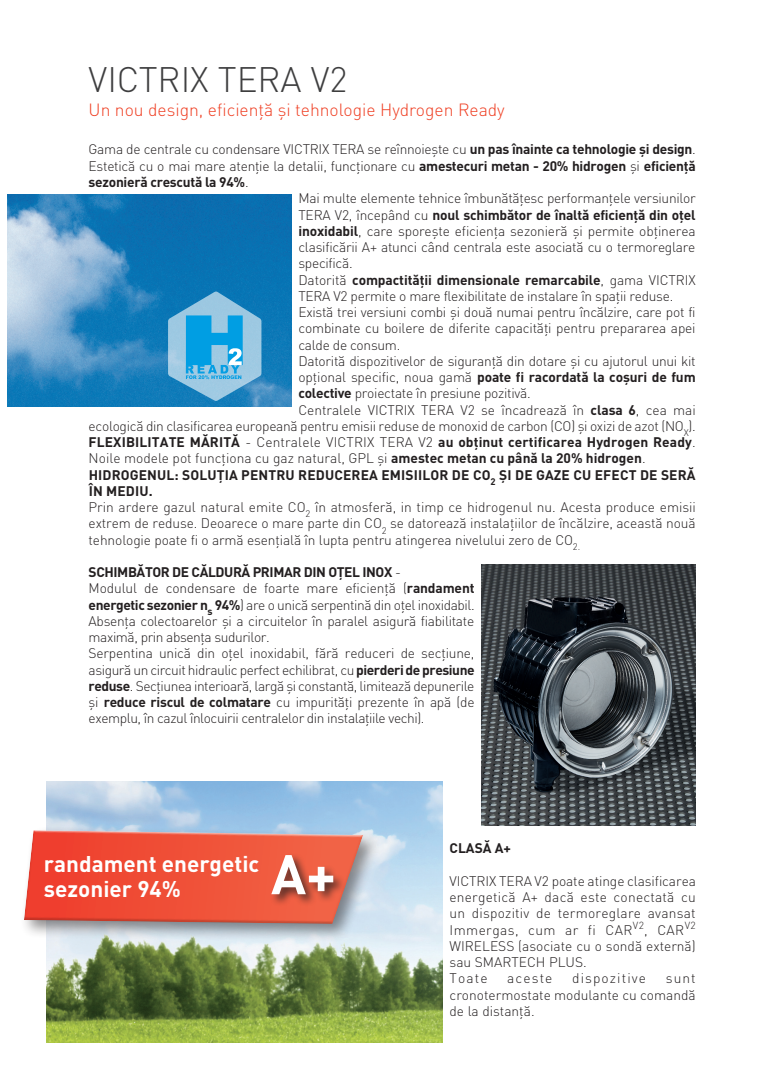
<style>
.page{position:relative;width:780px;height:1088px;background:#fff}
.page>*{position:absolute;margin:0;border:0;box-sizing:border-box;transform-origin:0 0}
.Normale{font:700 55px "DIN Pro";color:#fff}
.t1{font:300 35px "DIN Pro";color:#3e3e3f}
.Normale-2{font:700 22.5px/25px "DIN Pro";color:#fff}
.t2{font:300 17.5px "DIN Pro";color:#ef3e22}
.Normale-3{font:300 13.75px/16.2px "DIN Pro";letter-spacing:-.02em;color:#231f20;text-align:justify}
.Normale-4{font:700 13.75px/16.2px "DIN Pro";letter-spacing:.01em;color:#231f20}
.Normale-5{font:700 13.75px "DIN Pro";letter-spacing:-.03em;color:#231f20}
.Normale-6{font:300 13.75px "DIN Pro";letter-spacing:.08em;color:#231f20}
.s1{font-weight:700}
.s2{font-weight:300}
</style>
<div class="page">
<img style="left:481px;top:565px;width:214px;height:261px">
<img style="left:7px;top:195px;width:284px;height:211px">
<svg style="left:168px;top:292px;width:93px;height:109px;background:#59add8"></svg>
<img style="left:46px;top:781px;width:396px;height:261px">
<div style="left:20px;top:825px;width:360px;height:117px;background:#231f20;opacity:.5"></div>
<svg style="left:46px;top:799px;width:318px;height:3px"></svg>
<svg style="left:23px;top:802px;width:341px;height:152px;background:#d48c86"></svg>
<div style="left:269px;top:853px;width:77px;height:54px;background:#231f20;opacity:.75"></div>
<p class="t1" style="left:89px;top:56px;width:260px">VICTRIX TERA V2</p>
<p class="t2" style="left:89px;top:98px;width:417px">Un nou design, eficiență și tehnologie Hydrogen Ready</p>
<p class="Normale-3" style="left:89px;top:141px;width:608px">Gama de centrale cu condensare VICTRIX TERA se reînnoiește cu <span class="s1">un pas înainte ca tehnologie și design</span>.<br>Estetică cu o mai mare atenție la detalii, funcționare cu <span class="s1">amestecuri metan - 20% hidrogen</span> și <span class="s1">eficiență sezonieră crescută la 94%</span>.</p>
<p class="Normale-3" style="left:298px;top:190px;width:399px">Mai multe elemente tehnice îmbunătățesc performanțele versiunilor TERA V2, începând cu <span class="s1">noul schimbător de înaltă eficiență din oțel inoxidabil</span>, care sporește eficiența sezonieră și permite obținerea clasificării A+ atunci când centrala este asociată cu o termoreglare specifică.</p>
<p class="Normale-3" style="left:298px;top:271px;width:399px">Datorită <span class="s1">compactității dimensionale remarcabile</span>, gama VICTRIX<br>TERA V2 permite o mare flexibilitate de instalare în spații reduse.</p>
<p class="Normale-3" style="left:298px;top:303px;width:399px">Există trei versiuni combi și două numai pentru încălzire, care pot fi combinate cu boilere de diferite capacități pentru prepararea apei calde de consum.</p>
<p class="Normale-3" style="left:298px;top:352px;width:399px">Datorită dispozitivelor de siguranță din dotare și cu ajutorul unui kit opțional specific, noua gamă <span class="s1">poate fi racordată la coșuri de fum colective</span> proiectate în presiune pozitivă.</p>
<p class="Normale-3" style="left:89px;top:401px;width:608px;text-align:right">Centralele VICTRIX TERA V2 se încadrează în <span class="s1">clasa 6</span>, cea mai<br>ecologică din clasificarea europeană pentru emisii reduse de monoxid de carbon (CO) și oxizi de azot (NO<sub>X</sub>).</p>
<p class="Normale-4" style="left:89px;top:433px;width:608px">FLEXIBILITATE MĂRITĂ <span class="s2">- Centralele VICTRIX TERA V2</span> au obținut certificarea Hydrogen Ready<span class="s2">.<br>Noile modele pot funcționa cu gaz natural, GPL și</span> amestec metan cu până la 20% hidrogen<span class="s2">.</span></p>
<p class="Normale-4" style="left:89px;top:466px;width:608px">HIDROGENUL: SOLUȚIA PENTRU REDUCEREA EMISIILOR DE CO<sub>2</sub> ȘI DE GAZE CU EFECT DE SERĂ<br>ÎN MEDIU.</p>
<p class="Normale-3" style="left:89px;top:498px;width:608px">Prin ardere gazul natural emite CO<sub>2</sub> în atmosferă, in timp ce hidrogenul nu. Acesta produce emisii extrem de reduse. Deoarece o mare parte din CO<sub>2</sub> se datorează instalațiilor de încălzire, această nouă tehnologie poate fi o armă esențială în lupta pentru atingerea nivelului zero de CO<sub>2.</sub></p>
<p class="Normale-5" style="left:89px;top:563px;width:314px">SCHIMBĂTOR DE CĂLDURĂ PRIMAR DIN OȚEL INOX <span class="s2">-</span></p>
<p class="Normale-3" style="left:89px;top:580px;width:387px">Modulul de condensare de foarte mare eficiență (<span class="s1">randament energetic sezonier η</span><sub>s</sub> <span class="s1">94%</span>) are o unică serpentină din oțel inoxidabil.<br>Absența colectoarelor și a circuitelor în paralel asigură fiabilitate maximă, prin absența sudurilor.</p>
<p class="Normale-3" style="left:89px;top:645px;width:387px">Serpentina unică din oțel inoxidabil, fără reduceri de secțiune, asigură un circuit hidraulic perfect echilibrat, cu <span class="s1">pierderi de presiune reduse</span>. Secțiunea interioară, largă și constantă, limitează depunerile și <span class="s1">reduce riscul de colmatare</span> cu impurități prezente în apă (de exemplu, în cazul înlocuirii centralelor din instalațiile vechi).</p>
<p class="Normale-2" style="left:44px;top:850px;width:217px">randament energetic sezonier 94%</p>
<p class="Normale" style="left:271px;top:837px;width:66px">A+</p>
<p class="Normale-4" style="left:449px;top:840px;width:63px">CLASĂ A+</p>
<p class="Normale-3" style="left:449px;top:872px;width:248px">VICTRIX TERA V2 poate atinge clasificarea energetică A+ dacă este conectată cu un dispozitiv de termoreglare avansat Immergas, cum ar fi CAR<sup>V2</sup>, CAR<sup>V2<br></sup>WIRELESS (asociate cu o sondă externă) sau SMARTECH PLUS.</p>
<p class="Normale-3" style="left:449px;top:970px;width:39px">Toate</p>
<p class="Normale-3" style="left:507px;top:970px;width:47px">aceste</p>
<p class="Normale-6" style="left:572px;top:969px;width:75px">dispozitive</p>
<p class="Normale-3" style="left:449px;top:970px;width:248px;text-indent:216px">sunt cronotermostate modulante cu comandă de la distanță.</p>
</div>
